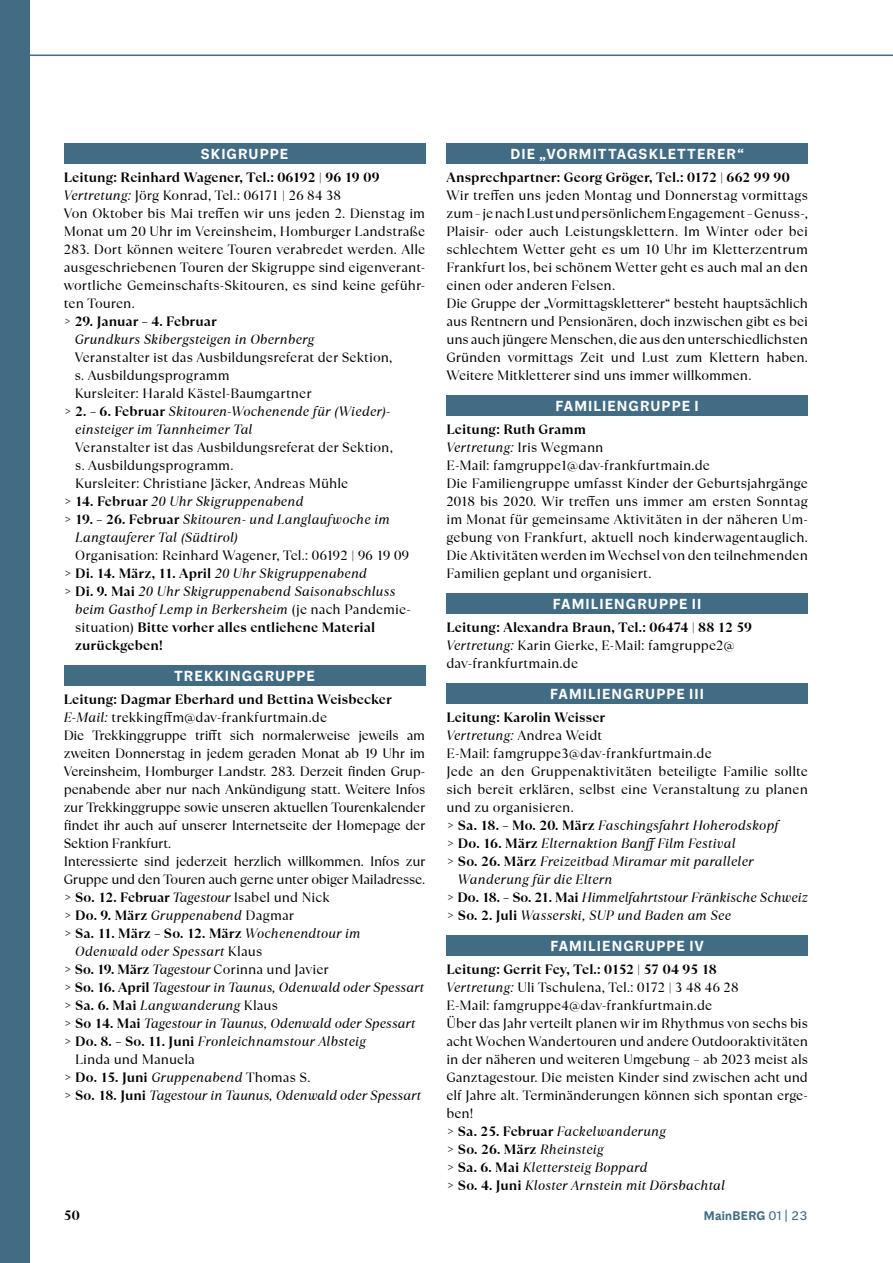
<style>
.page{position:relative;width:893px;height:1263px;background:#fff}
.page>*{position:absolute;margin:0;border:0;box-sizing:border-box;transform-origin:0 0}
.t1{font:700 15.75px "Macklin Sans";letter-spacing:.07em;color:#fff}
.t2{font:13.5px/18px "TT Ramillas";letter-spacing:.005em;color:#000}
.t3{font:italic 13.5px/18px "TT Ramillas";letter-spacing:.015em;color:#000}
.t4{font:700 13.5px/18px "TT Ramillas";letter-spacing:.005em;color:#000}
.t5{font:13.5px "TT Ramillas";letter-spacing:-.02em;color:#000}
.t6{font:13.5px "TT Ramillas";letter-spacing:-.015em;color:#000}
.t7{font:700 13.5px "Macklin Sans";letter-spacing:.02em;color:#416c84}
.s1{font-style:italic}
.s2{font-weight:400}
.s3{font-weight:700;font-style:normal}
.s4{font-style:normal}
.s5{font-weight:400;font-style:italic}
.s6{font-weight:700}
</style>
<div class="page">
<div style="left:64px;top:143px;width:361px;height:21px;background:#416c84"></div>
<div style="left:64px;top:665px;width:361px;height:21px;background:#416c84"></div>
<div style="left:446px;top:143px;width:362px;height:21px;background:#416c84"></div>
<div style="left:446px;top:395px;width:362px;height:21px;background:#416c84"></div>
<div style="left:446px;top:593px;width:362px;height:21px;background:#416c84"></div>
<div style="left:446px;top:683px;width:362px;height:21px;background:#416c84"></div>
<div style="left:446px;top:935px;width:362px;height:21px;background:#416c84"></div>
<div style="left:0;top:0;width:30px;height:1263px;background:#416c84"></div>
<hr style="left:0;top:55px;width:893px;height:1px;background:#416c84">
<p class="t1" style="left:201px;top:145px;width:89px">SKIGRUPPE</p>
<p class="t4" style="left:64px;top:168px;width:317px">Leitung: Reinhard Wagener, Tel.: 06192 | 96 19 09</p>
<p class="t2" style="left:64px;top:186px;width:279px"><span class="s1">Vertretung:</span> Jörg Konrad, Tel.: 06171 | 26 84 38</p>
<p class="t2" style="left:64px;top:204px;width:363px">Von Oktober bis Mai treffen wir uns jeden 2. Dienstag im</p>
<p class="t2" style="left:64px;top:222px;width:363px">Monat um 20 Uhr im Vereinsheim, Homburger Landstraße</p>
<p class="t2" style="left:64px;top:240px;width:363px">283. Dort können weitere Touren verabredet werden. Alle</p>
<p class="t2" style="left:64px;top:258px;width:363px">ausgeschriebenen Touren der Skigruppe sind eigenverant-</p>
<p class="t2" style="left:64px;top:276px;width:363px">wortliche Gemeinschafts-Skitouren, es sind keine geführ-</p>
<p class="t2" style="left:64px;top:294px;width:73px">ten Touren.</p>
<p class="t4" style="left:64px;top:312px;width:155px"><span class="s2">&gt;</span> 29. Januar – 4. Februar</p>
<p class="t3" style="left:75px;top:330px;width:241px">Grundkurs Skibergsteigen in Obernberg</p>
<p class="t2" style="left:75px;top:348px;width:319px">Veranstalter ist das Ausbildungsreferat der Sektion,</p>
<p class="t2" style="left:75px;top:366px;width:156px">s. Ausbildungsprogramm</p>
<p class="t2" style="left:75px;top:384px;width:238px">Kursleiter: Harald Kästel-Baumgartner</p>
<p class="t3" style="left:64px;top:402px;width:328px"><span class="s3">&gt; 2. – 6. Februar</span> Skitouren-Wochenende für (Wieder)-</p>
<p class="t3" style="left:75px;top:420px;width:179px">einsteiger im Tannheimer Tal</p>
<p class="t2" style="left:75px;top:438px;width:319px">Veranstalter ist das Ausbildungsreferat der Sektion,</p>
<p class="t2" style="left:75px;top:456px;width:160px">s. Ausbildungsprogramm.</p>
<p class="t2" style="left:75px;top:474px;width:275px">Kursleiter: Christiane Jäcker, Andreas Mühle</p>
<p class="t3" style="left:64px;top:492px;width:241px"><span class="s3">&gt; 14. Februar</span> 20 Uhr Skigruppenabend</p>
<p class="t3" style="left:64px;top:510px;width:328px"><span class="s3">&gt; 19. – 26. Februar</span> Skitouren- und Langlaufwoche im</p>
<p class="t3" style="left:75px;top:528px;width:164px">Langtauferer Tal (Südtirol)</p>
<p class="t3" style="left:64px;top:546px;width:347px;text-indent:11px"><span class="s4">Organisation: Reinhard Wagener, Tel.: 06192 | 96 19 09 </span><span class="s3">&gt; Di. 14. März, 11. April</span> 20 Uhr Skigruppenabend<br><span class="s3">&gt; Di. 9. Mai</span> 20 Uhr Skigruppenabend Saisonabschluss</p>
<p class="t4" style="left:75px;top:600px;width:337px"><span class="s5">beim Gasthof Lemp in Berkersheim</span> <span class="s2">(je nach Pandemie&shy;situation)</span> Bitte vorher alles entliehene Material zurückgeben!</p>
<p class="t1" style="left:174px;top:667px;width:142px">TREKKINGGRUPPE</p>
<p class="t4" style="left:64px;top:690px;width:329px">Leitung: Dagmar Eberhard und Bettina Weisbecker</p>
<p class="t2" style="left:64px;top:708px;width:265px"><span class="s1">E-Mail:</span> trekkingffm@dav-frankfurtmain.de</p>
<p class="t6" style="left:64px;top:727px;width:363px">Die Trekkinggruppe trifft sich normalerweise jeweils am</p>
<p class="t5" style="left:64px;top:745px;width:363px">zweiten Donnerstag in jedem geraden Monat ab 19 Uhr im</p>
<p class="t5" style="left:64px;top:763px;width:363px">Vereinsheim, Homburger Landstr. 283. Derzeit finden Grup-</p>
<p class="t5" style="left:64px;top:781px;width:363px">penabende aber nur nach Ankündigung statt. Weitere Infos</p>
<p class="t6" style="left:64px;top:799px;width:363px">zur Trekkinggruppe sowie unseren aktuellen Tourenkalender</p>
<p class="t5" style="left:64px;top:817px;width:363px">findet ihr auch auf unserer Internetseite der Homepage der</p>
<p class="t2" style="left:64px;top:834px;width:109px">Sektion Frankfurt.</p>
<p class="t5" style="left:64px;top:853px;width:363px">Interessierte sind jederzeit herzlich willkommen. Infos zur</p>
<p class="t5" style="left:64px;top:871px;width:363px">Gruppe und den Touren auch gerne unter obiger Mailadresse.</p>
<p class="t4" style="left:64px;top:888px;width:267px">&gt; So. 12. Februar <span class="s5">Tagestour</span> <span class="s2">Isabel und Nick</span></p>
<p class="t3" style="left:64px;top:906px;width:232px"><span class="s3">&gt; Do. 9. März</span> Gruppenabend <span class="s4">Dagmar</span></p>
<p class="t4" style="left:64px;top:924px;width:298px">&gt; Sa. 11. März – So. 12. März <span class="s5">Wochenendtour im</span></p>
<p class="t3" style="left:75px;top:942px;width:188px">Odenwald oder Spessart <span class="s4">Klaus</span></p>
<p class="t2" style="left:64px;top:960px;width:266px"><span class="s6">&gt; So. 19. März</span> <span class="s1">Tagestour</span> Corinna und Javier</p>
<p class="t3" style="left:64px;top:978px;width:362px"><span class="s3">&gt; So. 16. April</span> Tagestour in Taunus, Odenwald oder Spessart</p>
<p class="t3" style="left:64px;top:996px;width:216px"><span class="s3">&gt; Sa. 6. Mai</span> Langwanderung <span class="s4">Klaus</span></p>
<p class="t3" style="left:64px;top:1014px;width:353px"><span class="s3">&gt; So 14. Mai</span> Tagestour in Taunus, Odenwald oder Spessart</p>
<p class="t3" style="left:64px;top:1032px;width:304px"><span class="s3">&gt; Do. 8. – So. 11. Juni</span> Fronleichnamstour Albsteig</p>
<p class="t2" style="left:75px;top:1050px;width:121px">Linda und Manuela</p>
<p class="t3" style="left:64px;top:1068px;width:248px"><span class="s3">&gt; Do. 15. Juni</span> Gruppenabend <span class="s4">Thomas S.</span></p>
<p class="t3" style="left:64px;top:1086px;width:359px"><span class="s3">&gt; So. 18. Juni</span> Tagestour in Taunus, Odenwald oder Spessart</p>
<p class="t1" style="left:510px;top:145px;width:235px">DIE „VORMITTAGSKLETTERER“</p>
<p class="t4" style="left:446px;top:168px;width:345px">Ansprechpartner: Georg Gröger, Tel.: 0172 | 662 99 90</p>
<p class="t2" style="left:446px;top:186px;width:363px">Wir treffen uns jeden Montag und Donnerstag vormittags zum – je nach Lust und persönlichem Engagement – Genuss-, Plaisir- oder auch Leistungsklettern. Im Winter oder bei schlechtem Wetter geht es um 10 Uhr im Kletterzentrum Frankfurt los, bei schönem Wetter geht es auch mal an den einen oder anderen Felsen.<br>Die Gruppe der „Vormittagskletterer“ besteht hauptsächlich aus Rentnern und Pensionären, doch inzwischen gibt es bei uns auch jüngere Menschen, die aus den unterschiedlichsten Gründen vormittags Zeit und Lust zum Klettern haben.<br>Weitere Mitkletterer sind uns immer willkommen.</p>
<p class="t1" style="left:556px;top:397px;width:145px">FAMILIENGRUPPE I</p>
<p class="t2" style="left:446px;top:420px;width:363px"><span class="s6">Leitung: Ruth Gramm<br></span><span class="s1">Vertretung:</span> Iris Wegmann<br>E-Mail: famgruppe1@dav-frankfurtmain.de<br>Die Familiengruppe umfasst Kinder der Geburtsjahrgänge 2018 bis 2020. Wir treffen uns immer am ersten Sonntag im Monat für gemeinsame Aktivitäten in der näheren Um&shy;gebung von Frankfurt, aktuell noch kinderwagentauglich.<br>Die Aktivitäten werden im Wechsel von den teilnehmenden Familien geplant und organisiert.</p>
<p class="t1" style="left:553px;top:595px;width:150px">FAMILIENGRUPPE II</p>
<p class="t2" style="left:446px;top:618px;width:307px"><span class="s6">Leitung: Alexandra Braun, Tel.: 06474 | 88 12 59<br></span><span class="s1">Vertretung:</span> Karin Gierke, E-Mail: famgruppe2@ dav-frankfurtmain.de</p>
<p class="t1" style="left:550px;top:685px;width:155px">FAMILIENGRUPPE III</p>
<p class="t4" style="left:446px;top:708px;width:160px">Leitung: Karolin Weisser</p>
<p class="t3" style="left:446px;top:726px;width:157px">Vertretung: <span class="s4">Andrea Weidt</span></p>
<p class="t2" style="left:446px;top:744px;width:267px">E-Mail: famgruppe3@dav-frankfurtmain.de</p>
<p class="t2" style="left:446px;top:762px;width:363px">Jede an den Gruppenaktivitäten beteiligte Familie sollte</p>
<p class="t2" style="left:446px;top:780px;width:363px">sich bereit erklären, selbst eine Veranstaltung zu planen</p>
<p class="t2" style="left:446px;top:798px;width:129px">und zu organisieren.</p>
<p class="t3" style="left:446px;top:816px;width:333px"><span class="s3">&gt; Sa. 18. – Mo. 20. März</span> Faschingsfahrt Hoherodskopf</p>
<p class="t3" style="left:446px;top:834px;width:291px"><span class="s3">&gt; Do. 16. März</span> Elternaktion Banff Film Festival</p>
<p class="t3" style="left:446px;top:852px;width:309px"><span class="s3">&gt; So. 26. März</span> Freizeitbad Miramar mit paralleler</p>
<p class="t3" style="left:458px;top:870px;width:156px">Wanderung für die Eltern</p>
<p class="t3" style="left:446px;top:888px;width:363px"><span class="s3">&gt; Do. 18. – So. 21. Mai</span> Himmelfahrtstour Fränkische Schweiz</p>
<p class="t3" style="left:446px;top:906px;width:286px"><span class="s3">&gt; So. 2. Juli</span> Wasserski, SUP und Baden am See</p>
<p class="t1" style="left:550px;top:937px;width:155px">FAMILIENGRUPPE IV</p>
<p class="t2" style="left:446px;top:960px;width:363px"><span class="s6">Leitung: Gerrit Fey, Tel.: 0152 | 57 04 95 18<br></span><span class="s1">Vertretung:</span> Uli Tschulena, Tel.: 0172 | 3 48 46 28<br>E-Mail: famgruppe4@dav-frankfurtmain.de<br>Über das Jahr verteilt planen wir im Rhythmus von sechs bis acht Wochen Wandertouren und andere Outdooraktivitäten in der näheren und weiteren Umgebung – ab 2023 meist als Ganztagestour. Die meisten Kinder sind zwischen acht und elf Jahre alt. Terminänderungen können sich spontan erge&shy;ben!<br><span class="s6">&gt; Sa. 25. Februar</span> <span class="s1">Fackelwanderung<br></span><span class="s6">&gt; So. 26. März</span> <span class="s1">Rheinsteig<br></span><span class="s6">&gt; Sa. 6. Mai</span> <span class="s1">Klettersteig Boppard<br></span><span class="s6">&gt; So. 4. Juni</span> <span class="s1">Kloster Arnstein mit Dörsbachtal</span></p>
<p class="t4" style="left:64px;top:1207px;width:17px">50</p>
<p class="t7" style="left:704px;top:1208px;width:106px">MainBERG <span class="s2">01 | 23</span></p>
</div>
